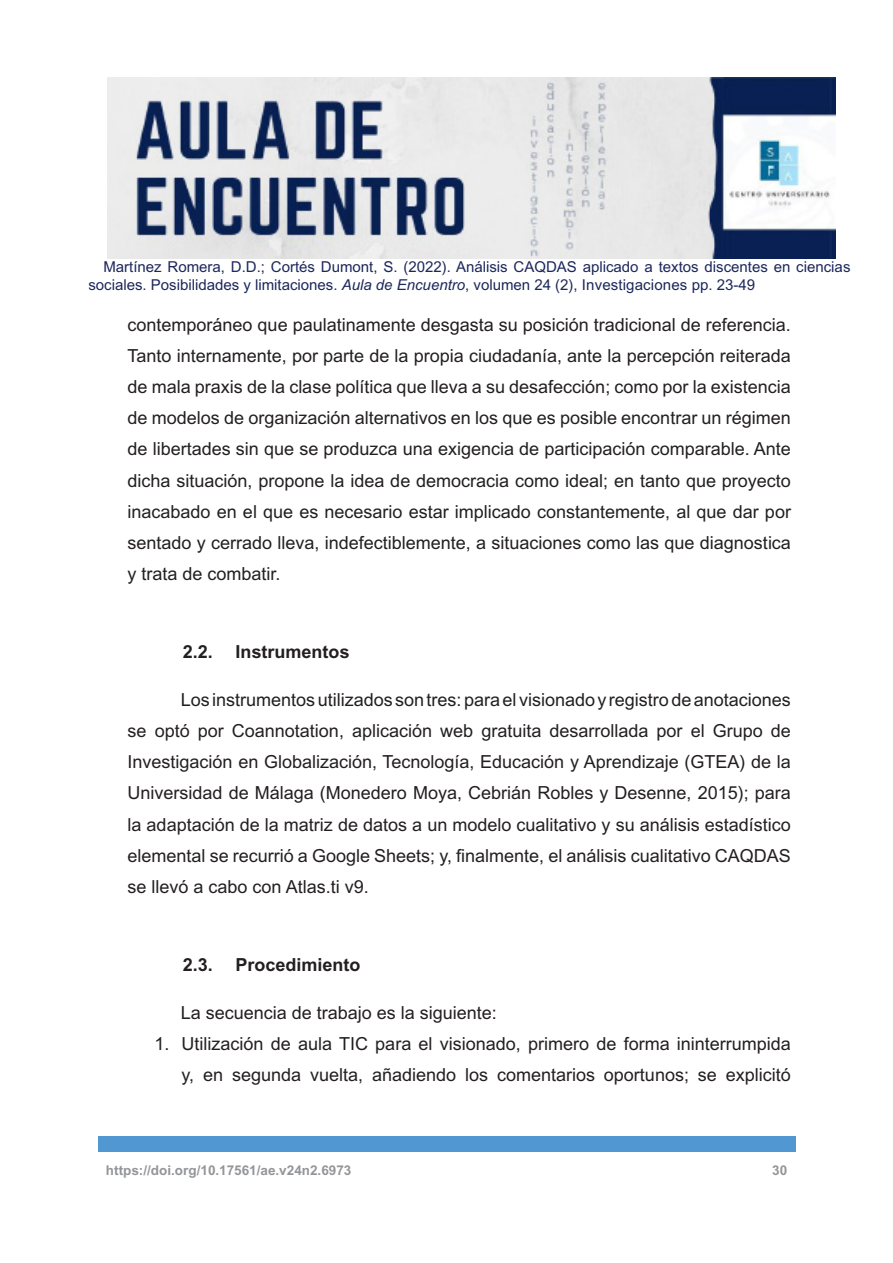
<style>
.page{position:relative;width:893px;height:1263px;background:#fff}
.page>*{position:absolute;margin:0;border:0;box-sizing:border-box;transform-origin:0 0}
.TX{font:18px/31.2px "Arial MT Std";color:#231f20;text-align:justify}
.t1{font:700 18px "Arial MT Std";color:#231f20}
.t2{font:15px/18px "Arial MT Std";color:#1c275a}
.t3{font:700 13.5px "Arial MT Std";color:#939598}
.s1{font-style:italic}
</style>
<div class="page">
<img style="left:108px;top:77px;width:727px;height:182px">
<div style="left:98px;top:1136px;width:697px;height:16px;background:#5198d2"></div>
<p class="t2" style="left:88px;top:258px;width:764px;text-indent:15px">Martínez Romera, D.D.; Cortés Dumont, S. (2022). Análisis CAQDAS aplicado a textos discentes en ciencias sociales. Posibilidades y limitaciones. <span class="s1">Aula de Encuentro</span>, volumen 24 (2), Investigaciones pp. 23-49</p>
<p class="TX" style="left:128px;top:309px;width:665px">contemporáneo que paulatinamente desgasta su posición tradicional de referencia.<br>Tanto internamente, por parte de la propia ciudadanía, ante la percepción reiterada de mala praxis de la clase política que lleva a su desafección; como por la existencia de modelos de organización alternativos en los que es posible encontrar un régimen de libertades sin que se produzca una exigencia de participación comparable. Ante dicha situación, propone la idea de democracia como ideal; en tanto que proyecto inacabado en el que es necesario estar implicado constantemente, al que dar por sentado y cerrado lleva, indefectiblemente, a situaciones como las que diagnostica y trata de combatir.</p>
<h2 class="t1" style="left:183px;top:641px;width:32px">2.2.</h2>
<h2 class="t1" style="left:236px;top:641px;width:116px">Instrumentos</h2>
<p class="TX" style="left:128px;top:684px;width:665px;text-indent:53px">Los instrumentos utilizados son tres: para el visionado y registro de anotaciones se optó por Coannotation, aplicación web gratuita desarrollada por el Grupo de Investigación en Globalización, Tecnología, Educación y Aprendizaje (GTEA) de la Universidad de Málaga (Monedero Moya, Cebrián Robles y Desenne, 2015); para la adaptación de la matriz de datos a un modelo cualitativo y su análisis estadístico elemental se recurrió a Google Sheets; y, finalmente, el análisis cualitativo CAQDAS se llevó a cabo con Atlas.ti v9.</p>
<h2 class="t1" style="left:183px;top:954px;width:32px">2.3.</h2>
<h2 class="t1" style="left:236px;top:954px;width:127px">Procedimiento</h2>
<p class="TX" style="left:181px;top:997px;width:318px">La secuencia de trabajo es la siguiente:</p>
<p class="TX" style="left:155px;top:1028px;width:638px;text-align:right">1. Utilización de aula TIC para el visionado, primero de forma ininterrumpida y, en segunda vuelta, añadiendo los comentarios oportunos; se explicitó</p>
<p class="t3" style="left:106px;top:1162px;width:247px">https://doi.org/10.17561/ae.v24n2.6973</p>
<p class="t3" style="left:772px;top:1162px;width:17px">30</p>
</div>
